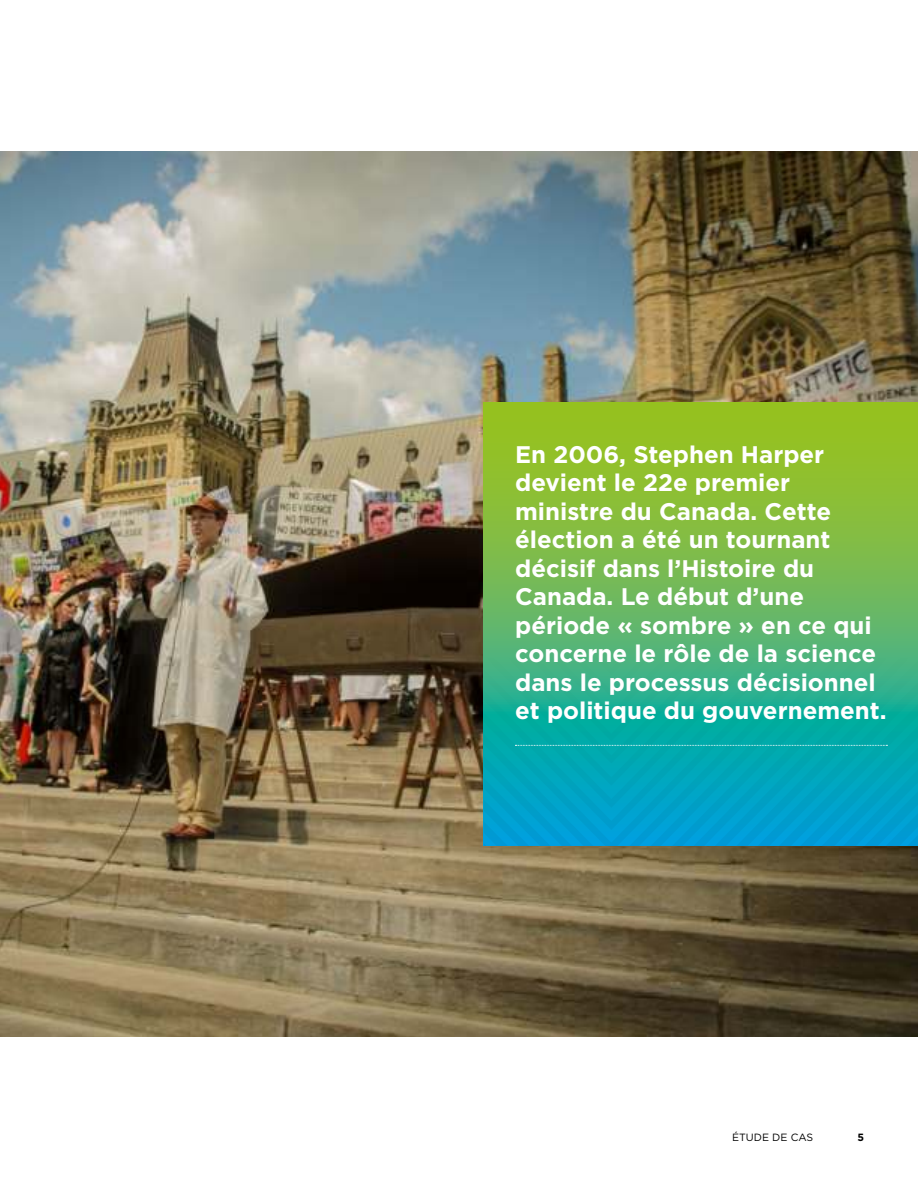
<style>
.page{position:relative;width:918px;height:1188px;background:#fff}
.page>*{position:absolute;margin:0;border:0;box-sizing:border-box;transform-origin:0 0}
.t1{font:700 24px/28.5px "Gotham HTF";color:#fff}
.t2{font:10.5px "Gotham HTF";color:#000}
.t3{font:700 10.5px "Gotham HTF";color:#000}
</style>
<div class="page">
<img style="left:0;top:151px;width:918px;height:886px">
<svg style="left:484px;top:403px;width:434px;height:227px;background:#83bd3f"></svg>
<svg style="left:484px;top:630px;width:434px;height:216px;background:#18aaa6"></svg>
<p class="t1" style="left:515px;top:441px;width:373px">En 2006, Stephen Harper devient le 22e premier ministre du Canada. Cette élection a été un tournant décisif dans l’Histoire du<br>Canada. Le début d’une période « sombre » en ce qui concerne le rôle de la science dans le processus décisionnel et politique du gouvernement.</p>
<p class="t2" style="left:732px;top:1131px;width:83px">ÉTUDE DE CAS</p>
<p class="t3" style="left:857px;top:1132px;width:8px">5</p>
</div>
